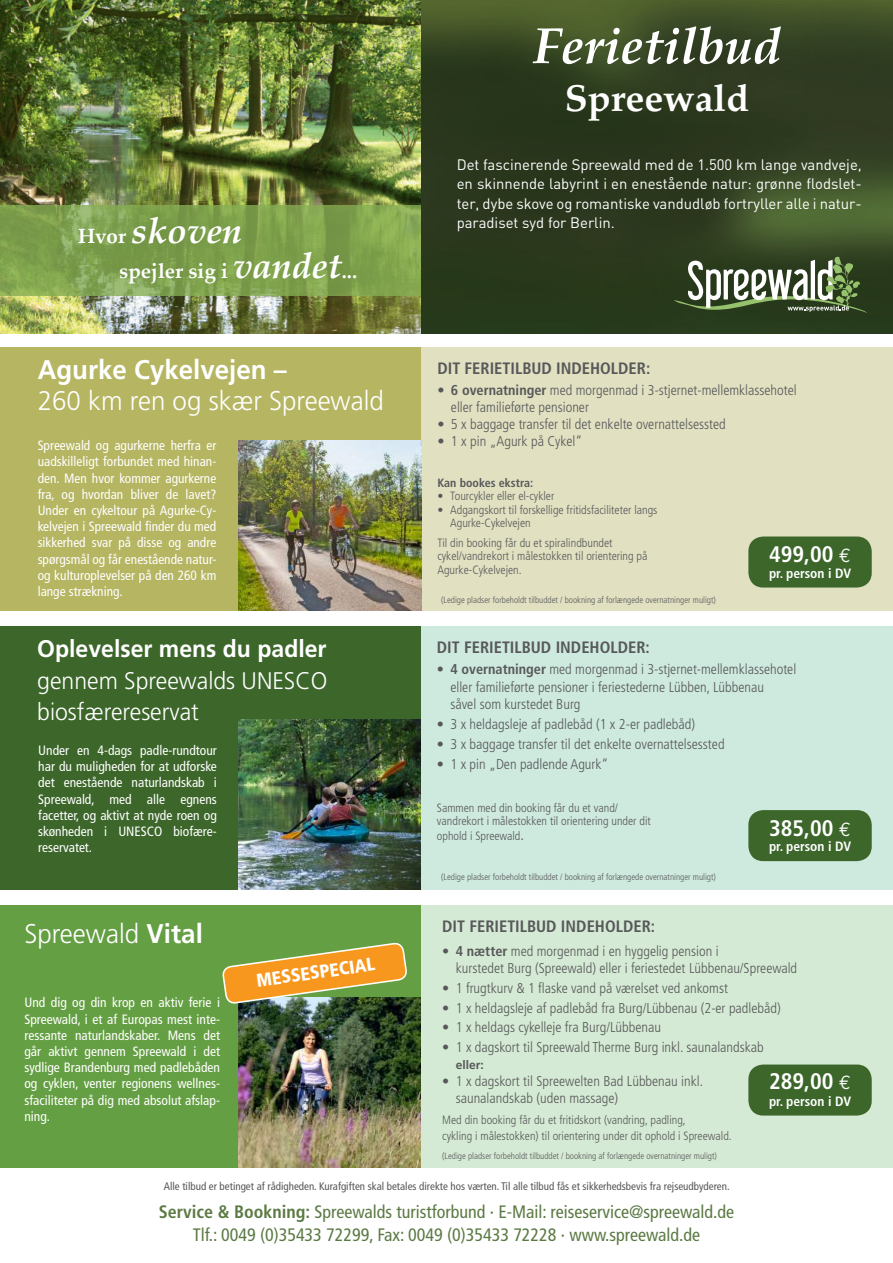
<style>
.page{position:relative;width:893px;height:1263px;background:#fff}
.page>*{position:absolute;margin:0;border:0;box-sizing:border-box;transform-origin:0 0}
.t1{font:italic 700 51px "Palatino";color:#fff}
.t2{font:700 37.8px "Palatino";color:#fff}
.t3{font:italic 700 35.85px "Palatino Linotype";color:#fff}
.t4{font:300 27px "Frutiger LT Std";color:#fff;scale:.96 1}
.t5{font:700 27px "Frutiger LT Std";color:#fff;scale:.96 1}
.t6{font:300 24px/31.5px "Frutiger LT Std";color:#fff;scale:.96 1}
.t7{font:700 24px "Frutiger LT Std";color:#fff;scale:.96 1}
.t8{font:700 condensed 22.5px "Frutiger LT Std";color:#fff}
.t9{font:700 20.55px "Palatino Linotype";color:#fff}
.t10{font:900 condensed 18.6px "Frutiger LT Std";color:#fff}
.t11{font:condensed 18px/22.5px "Frutiger LT Std";color:#5c7a44;text-align:center}
.t12{font:700 condensed 16.5px "Frutiger LT Std";color:#57585a}
.t13{font:15px/19.5px "DIN";color:#fff;text-align:justify}
.t14{font:300 condensed 14.25px/17.1px "Frutiger LT Std";color:#57585a}
.t15{font:condensed 13.5px/16.2px "Frutiger LT Std";color:#fff;text-align:justify}
.t16{font:700 condensed 13.5px "Frutiger LT Std";color:#fff}
.t17{font:300 condensed 12px/13.5px "Frutiger LT Std";color:#57585a}
.t18{font:700 condensed 12px "Frutiger LT Std";color:#57585a}
.t19{font:700 12px "Frutiger LT Std";color:#57585a}
.t20{font:condensed 10.95px "Frutiger LT Std";color:#57585a}
.t21{font:300 condensed 9px "Frutiger LT Std";color:#57585a}
.s1{font-style:normal;font-size:20.55px}
.s2{font-style:italic;font-size:35.85px}
.s3{font-weight:700}
.s4{font-family:"Euro Mono";font-weight:400;font-stretch:normal;font-size:19.5px}
.s5{font-size:15px}
</style>
<div class="page">
<img style="left:421px;top:0;width:472px;height:333px">
<img style="left:0;top:0;width:421px;height:333px">
<div style="left:0;top:626px;width:893px;height:264px;background:#cee9de"></div>
<div style="left:0;top:626px;width:421px;height:264px;background:#3c662a"></div>
<div style="left:0;top:347px;width:893px;height:263px;background:#e1e0c1"></div>
<div style="left:0;top:347px;width:421px;height:263px;background:#b5b562"></div>
<svg style="left:674px;top:257px;width:193px;height:56px"></svg>
<svg style="left:0;top:205px;width:421px;height:91px;background:#7fa14e"></svg>
<img style="left:238px;top:719px;width:183px;height:171px">
<img style="left:239px;top:440px;width:182px;height:170px">
<div style="left:748px;top:810px;width:124px;height:51px;background:#3c662a;border-radius:15px"></div>
<div style="left:748px;top:536px;width:124px;height:51px;background:#3c662a;border-radius:15px"></div>
<div style="left:0;top:905px;width:893px;height:262px;background:#d5ead4"></div>
<div style="left:0;top:905px;width:421px;height:262px;background:#659f43"></div>
<img style="left:238px;top:997px;width:183px;height:170px">
<div style="left:748px;top:1064px;width:124px;height:51px;background:#3c662a;border-radius:15px"></div>
<svg style="left:222px;top:942px;width:185px;height:62px"></svg>
<h3 class="t3" style="left:78px;top:205px;width:166px"><span class="s1">Hvor</span> skoven</h3>
<h3 class="t9" style="left:119px;top:256px;width:239px">spejler sig i <span class="s2">vandet</span>...</h3>
<h3 class="t5" style="left:38px;top:353px;width:261px">Agurke Cykelvejen –</h3>
<h3 class="t4" style="left:38px;top:386px;width:362px">260 km ren og skær Spreewald</h3>
<p class="t15" style="left:38px;top:438px;width:180px">Spreewald og agurkerne herfra er uadskilleligt forbundet med hinan&shy;den. Men hvor kommer agurkerne fra, og hvordan bliver de lavet?<br>Under en cykeltour på Agurke-Cy&shy;kelvejen i Spreewald finder du med sikkerhed svar på disse og andre spørgsmål og får enestående natur&shy;og kulturoplevelser på den 260 km lange strækning.</p>
<h3 class="t7" style="left:37px;top:635px;width:303px">Oplevelser mens du padler</h3>
<h3 class="t6" style="left:37px;top:665px;width:304px">gennem Spreewalds UNESCO biosfærereservat</h3>
<p class="t15" style="left:38px;top:742px;width:180px">Under en 4-dags padle-rundtour har du muligheden for at udforske det enestående naturlandskab i Spreewald, med alle egnens facetter, og aktivt at nyde roen og skønheden i UNESCO biofære&shy;reservatet.</p>
<h3 class="t4" style="left:24px;top:918px;width:187px">Spreewald <span class="s3">Vital</span></h3>
<p class="t15" style="left:24px;top:995px;width:197px">Und dig og din krop en aktiv ferie i Spreewald, i et af Europas mest inte&shy;ressante naturlandskaber. Mens det går aktivt gennem Spreewald i det sydlige Brandenburg med padlebåden og cyklen, venter regionens wellnes&shy;sfaciliteter på dig med absolut afslap&shy;ning.</p>
<h3 class="t10" style="left:255px;top:969px;width:121px;rotate:-8deg">MESSESPECIAL</h3>
<h1 class="t1" style="left:533px;top:4px;width:250px">Ferietilbud</h1>
<h2 class="t2" style="left:565px;top:66px;width:186px">Spreewald</h2>
<p class="t13" style="left:457px;top:154px;width:407px">Det fascinerende Spreewald med de 1.500 km lange vandveje, en skinnende labyrint i en enestående natur: grønne flodslet&shy;ter, dybe skove og romantiske vandudløb fortryller alle i natur&shy;paradiset syd for Berlin.</p>
<p class="t12" style="left:437px;top:358px;width:214px">DIT FERIETILBUD INDEHOLDER:</p>
<p class="t14" style="left:451px;top:381px;width:347px;text-indent:-13px">• <span class="s3">6 overnatninger</span> med morgenmad i 3-stjernet-mellemklassehotel eller familieførte pensioner</p>
<p class="t14" style="left:437px;top:415px;width:290px">• 5 x baggage transfer til det enkelte overnattelsessted</p>
<p class="t14" style="left:437px;top:433px;width:146px">• 1 x pin „Agurk på Cykel“</p>
<p class="t18" style="left:437px;top:476px;width:97px">Kan bookes ekstra:</p>
<p class="t17" style="left:437px;top:490px;width:118px">• Tourcykler eller el-cykler</p>
<p class="t17" style="left:450px;top:503px;width:209px;text-indent:-13px">• Adgangskort til forskellige fritidsfaciliteter langs<br>Agurke-Cykelvejen</p>
<p class="t17" style="left:437px;top:536px;width:212px">Til din booking får du et spiralindbundet cykel/vandrekort i målestokken til orientering på<br>Agurke-Cykelvejen.</p>
<h3 class="t8" style="left:769px;top:541px;width:83px">499,00 <span class="s4">€</span></h3>
<p class="t16" style="left:769px;top:565px;width:84px">pr. person i DV</p>
<p class="t21" style="left:441px;top:595px;width:276px">(Ledige pladser forbeholdt tilbuddet / bookning af forlængede overnatninger muligt)</p>
<p class="t12" style="left:437px;top:638px;width:214px">DIT FERIETILBUD INDEHOLDER:</p>
<p class="t14" style="left:450px;top:661px;width:347px;text-indent:-13px">• <span class="s3">4 overnatninger</span> med morgenmad i 3-stjernet-mellemklassehotel eller familieførte pensioner i feriestederne Lübben, Lübbenau<br>såvel som kurstedet Burg</p>
<p class="t14" style="left:437px;top:715px;width:260px">• 3 x heldagsleje af padlebåd (1 x 2-er padlebåd)</p>
<p class="t14" style="left:437px;top:735px;width:289px">• 3 x baggage transfer til det enkelte overnattelsessted</p>
<p class="t14" style="left:437px;top:756px;width:173px">• 1 x pin „Den padlende Agurk“</p>
<p class="t17" style="left:437px;top:802px;width:215px;line-height:12.8px">Sammen med din booking får du et vand/ vandrekort i målestokken til orientering under dit</p>
<p class="t17" style="left:437px;top:829px;width:89px">ophold i Spreewald<span class="s5">.</span></p>
<h3 class="t8" style="left:769px;top:814px;width:83px">385,00 <span class="s4">€</span></h3>
<p class="t16" style="left:769px;top:839px;width:84px">pr. person i DV</p>
<p class="t21" style="left:441px;top:872px;width:276px">(Ledige pladser forbeholdt tilbuddet / bookning af forlængede overnatninger muligt)</p>
<p class="t12" style="left:442px;top:917px;width:214px">DIT FERIETILBUD INDEHOLDER:</p>
<p class="t14" style="left:456px;top:943px;width:343px;text-indent:-13px">• <span class="s3">4 nætter</span> med morgenmad i en hyggelig pension i<br>kurstedet Burg (Spreewald) eller i feriestedet Lübbenau/Spreewald</p>
<p class="t14" style="left:442px;top:980px;width:287px">• 1 frugtkurv &amp; 1 flaske vand på værelset ved ankomst</p>
<p class="t14" style="left:442px;top:999px;width:340px">• 1 x heldagsleje af padlebåd fra Burg/Lübbenau (2-er padlebåd)</p>
<p class="t14" style="left:442px;top:1019px;width:220px">• 1 x heldags cykelleje fra Burg/Lübbenau</p>
<p class="t14" style="left:442px;top:1039px;width:323px">• 1 x dagskort til Spreewald Therme Burg inkl. saunalandskab</p>
<p class="t19" style="left:456px;top:1058px;width:30px">eller:</p>
<p class="t14" style="left:456px;top:1073px;width:249px;text-indent:-13px">• 1 x dagskort til Spreewelten Bad Lübbenau inkl. saunalandskab (uden massage)</p>
<p class="t17" style="left:442px;top:1112px;width:291px;line-height:16px">Med din booking får du et fritidskort (vandring, padling,<br>cykling i målestokken) til orientering under dit ophold i Spreewald.</p>
<p class="t21" style="left:442px;top:1150px;width:276px">(Ledige pladser forbeholdt tilbuddet / bookning af forlængede overnatninger muligt)</p>
<h3 class="t8" style="left:769px;top:1068px;width:83px">289,00 <span class="s4">€</span></h3>
<p class="t16" style="left:769px;top:1093px;width:84px">pr. person i DV</p>
<p class="t20" style="left:164px;top:1180px;width:567px">Alle tilbud er betinget af rådigheden. Kurafgiften skal betales direkte hos værten. Til alle tilbud fås et sikkerhedsbevis fra rejseudbyderen.</p>
<p class="t11" style="left:159px;top:1201px;width:577px"><span class="s3">Service &amp; Bookning:</span> Spreewalds turistforbund · E-Mail: reiseservice@spreewald.de<br>Tlf.: 0049 (0)35433 72299, Fax: 0049 (0)35433 72228 · www.spreewald.de</p>
</div>
